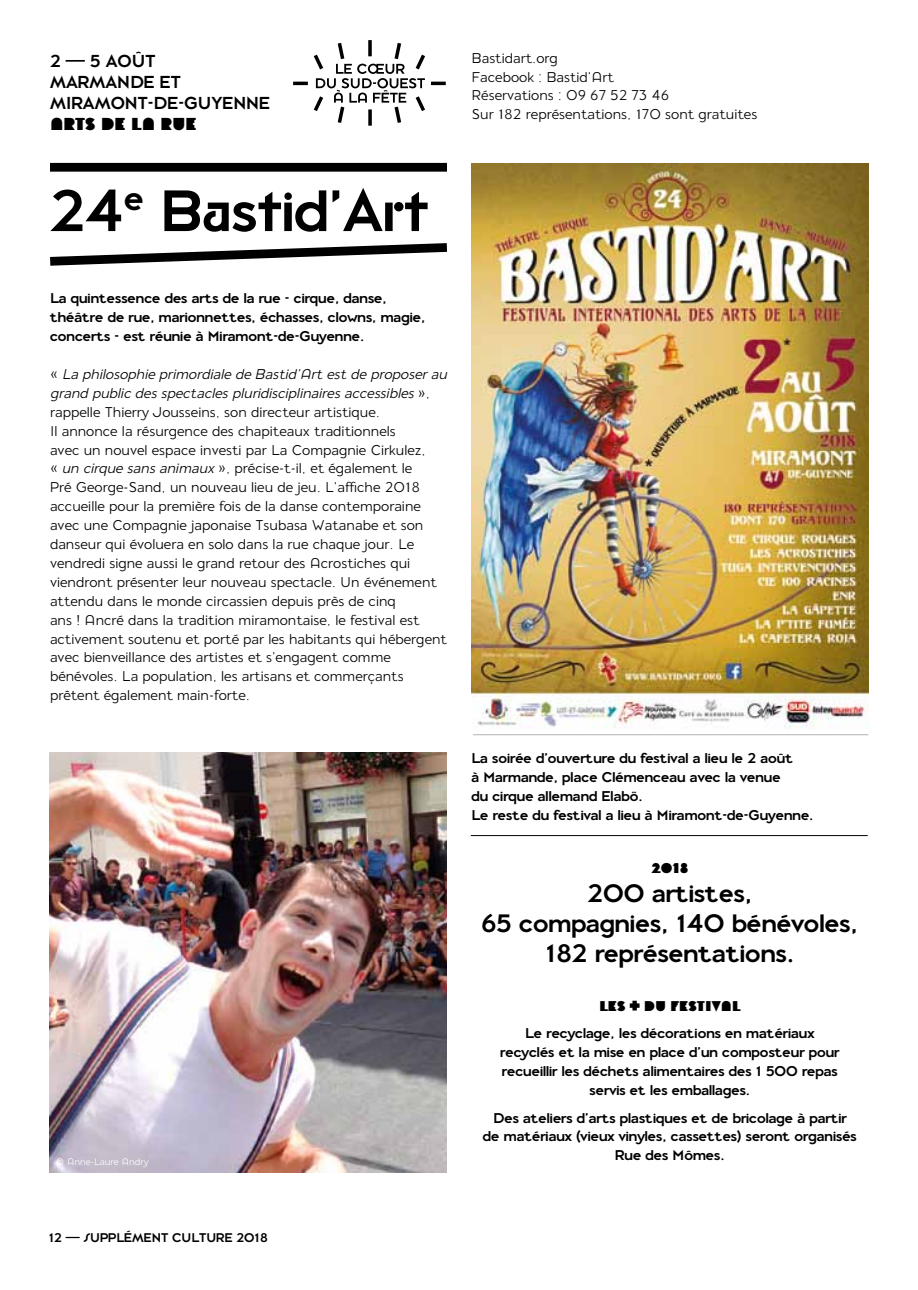
<style>
.page{position:relative;width:918px;height:1290px;background:#fff}
.page>*{position:absolute;margin:0;border:0;box-sizing:border-box;transform-origin:0 0}
.t1{font:64.75px "Dessau Pro Zukunft";color:#000}
.t2{font:28px/29.8px "Dessau Pro Neu";color:#000;text-align:center}
.t3{font:19.25px/21px "Dessau Pro Zukunft";color:#000}
.t4{font:19.25px "Dessau Pro Geometrik";color:#000}
.t5{font:15.75px/18.9px "Dessau Pro Fein";color:#000}
.t6{font:15.75px/18.9px "Dessau Pro Neu";color:#000}
.t7{font:15.75px "Dessau Pro Geometrik";color:#000}
.t8{font:14px "Dessau Pro Zukunft";color:#000}
.t9{font:10.5px "Dessau Pro Fein";color:#fff}
.s1{font-style:italic}
</style>
<div class="page">
<img style="left:471px;top:163px;width:397px;height:566px">
<img style="left:50px;top:753px;width:396px;height:419px">
<svg style="left:50px;top:243px;width:398px;height:23px"></svg>
<div style="left:50px;top:163px;width:397px;height:9px;background:#000"></div>
<div style="left:632px;top:1001px;width:5px;height:9px;border:2px solid #000"></div>
<svg style="left:632px;top:1001px;width:5px;height:8px"></svg>
<div style="left:630px;top:1003px;width:9px;height:5px;border:2px solid #000"></div>
<hr style="left:471px;top:835px;width:396px;height:1px;background:#000">
<hr style="left:431px;top:82px;width:15px;height:3px;background:#000">
<hr style="left:293px;top:82px;width:15px;height:3px;background:#000">
<svg style="left:313px;top:40px;width:112px;height:86px"></svg>
<hr style="left:473px;top:734px;width:395px;height:1px;background:#b3b2b2">
<p class="t3" style="left:50px;top:51px;width:221px">2 — 5 AOÛT<br>MARMANDE ET<br>MIRAMONT-DE-GUYENNE</p>
<p class="t4" style="left:50px;top:113px;width:25px">ARTS</p>
<p class="t4" style="left:101px;top:113px;width:73px">DELARUE</p>
<h1 class="t1" style="left:50px;top:177px;width:380px">24<sup>E</sup> BASTID’ART</h1>
<p class="t5" style="left:472px;top:48px;width:287px">Bastidart.org<br>Facebook : Bastid’Art<br>Réservations : 09 67 52 73 46<br>Sur 182 représentations, 170 sont gratuites</p>
<p class="t6" style="left:50px;top:289px;width:377px">La quintessence des arts de la rue - cirque, danse, théâtre de rue, marionnettes, échasses, clowns, magie, concerts - est réunie à Miramont-de-Guyenne.</p>
<p class="t5" style="left:50px;top:364px;width:402px">« <span class="s1">La philosophie primordiale de Bastid’Artestde proposerau grand public desspectaclespluridisciplinairesaccessibles</span>» , rappelle Thierry Jousseins, son directeur artistique.<br>Il annonce la résurgence des chapiteaux traditionnels<br>avec un nouvel espace investi par La Compagnie Cirkulez,<br>« <span class="s1">un cirque sansanimaux</span> », précise-t-il, et également le<br>Pré George-Sand, un nouveau lieu de jeu. L’affiche 2018 accueille pour la première fois de la danse contemporaine avec une Compagnie japonaise Tsubasa Watanabe et son danseur qui évoluera en solo dans la rue chaque jour. Le vendredi signe aussi le grand retour des Acrostiches qui viendront présenter leur nouveau spectacle. Un événement attendu dans le monde circassien depuis près de cinq<br>ans ! Ancré dans la tradition miramontaise, le festival est activement soutenu et porté par les habitants qui hébergent avec bienveillance des artistes et s’engagent comme bénévoles. La population, les artisans et commerçants prêtent également main-forte.</p>
<p class="t9" style="left:56px;top:1156px;width:94px">© Anne-Laure Andry</p>
<p class="t6" style="left:471px;top:749px;width:343px">La soirée d’ouverture du festival a lieu le 2 août<br>à Marmande, place Clémenceau avec la venue<br>du cirque allemand Elabö.<br>Le reste du festival a lieu à Miramont-de-Guyenne.</p>
<p class="t7" style="left:651px;top:859px;width:39px">2018</p>
<h2 class="t2" style="left:481px;top:879px;width:378px">200 artistes,<br>65 compagnies, 140 bénévoles,<br>182 représentations.</h2>
<p class="t7" style="left:599px;top:997px;width:18px">LES</p>
<p class="t7" style="left:644px;top:997px;width:46px">DU FESTIVAL</p>
<p class="t6" style="left:500px;top:1024px;width:341px;text-align:center">Le recyclage, les décorations en matériaux recyclés et la mise en place d’un composteur pour recueillir les déchets alimentaires des 1 500 repas servis et les emballages.</p>
<p class="t6" style="left:483px;top:1108px;width:375px;text-align:center">Des ateliers d’arts plastiques et de bricolage à partir de matériaux (vieux vinyles, cassettes) seront organisés<br>Rue des Mômes.</p>
<p class="t8" style="left:49px;top:1230px;width:220px">12 — SUPPLÉMENT CULTURE 2018</p>
</div>
